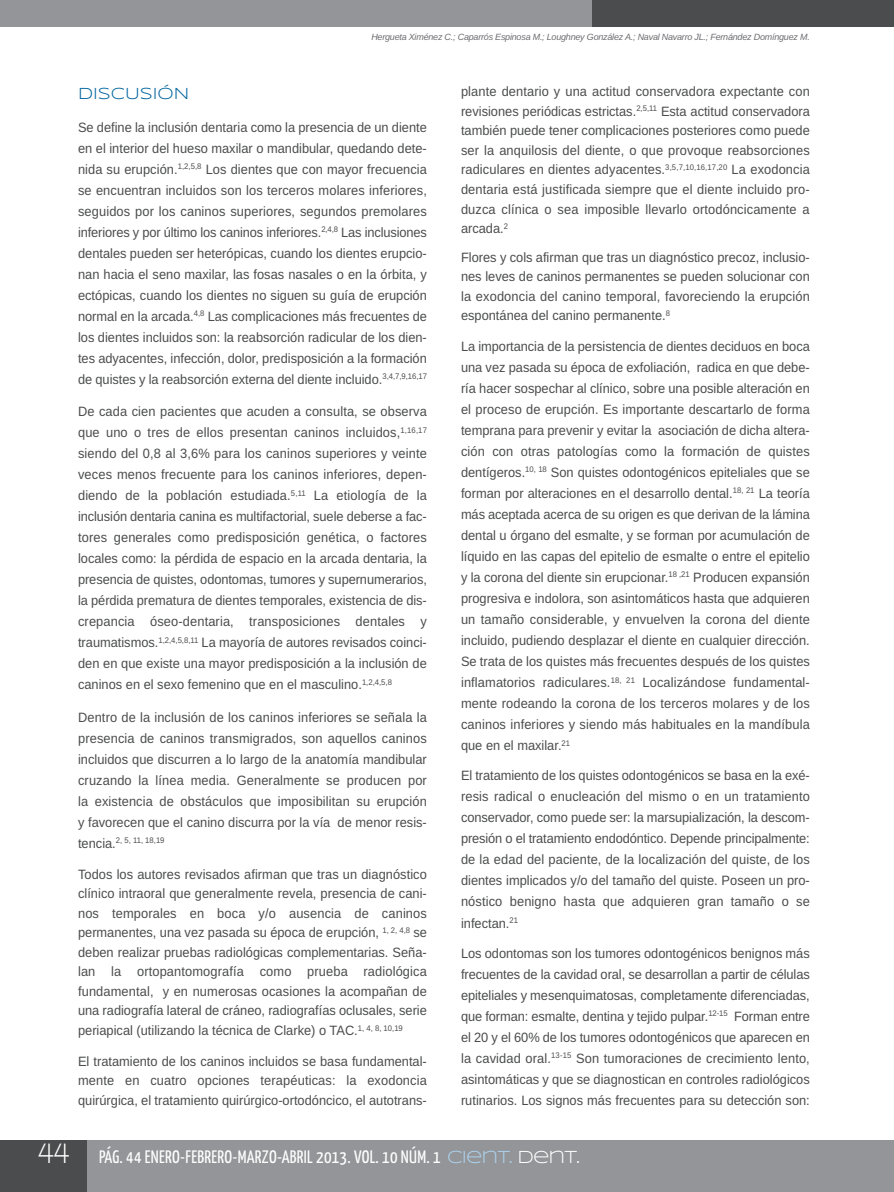
<style>
.page{position:relative;width:894px;height:1192px;background:#fff}
.page>*{position:absolute;margin:0;border:0;box-sizing:border-box;transform-origin:0 0}
.t1{font:18px "Yanone Kaffeesatz";letter-spacing:.015em;color:#fff}
.t2{font:16.5px "Syncopate";color:#00649e}
.t3{font:13.5px/21px "Arimo";color:#4b4c4d;text-align:justify;scale:.95 1}
.t4{font:italic 9px "Arimo";letter-spacing:-.025em;color:#6c6d70}
.t5{font:8.1px "Arimo";color:#4b4c4d;scale:.95 1}
.s1{font-size:13.5px}
.s2{font-family:"Walkway";font-weight:700;font-size:30px}
.s3{font-family:"Syncopate";color:#add2ed}
.s4{font-family:"Syncopate"}
</style>
<div class="page">
<div style="left:0;top:1139px;width:893px;height:52px;background:#939598"></div>
<div style="left:0;top:0;width:600px;height:27px;background:#939598"></div>
<div style="left:593px;top:0;width:300px;height:27px;background:#4b4c4d"></div>
<div style="left:0;top:1139px;width:87px;height:52px;background:#4b4c4d"></div>
<p class="t4" style="left:371px;top:33px;width:440px">Hergueta Ximénez C.; Caparrós Espinosa M.; Loughney González A.; Naval Navarro JL.; Fernández Domínguez M.</p>
<p class="t2" style="left:78px;top:84px;width:113px">DISCUSIÓN</p>
<p class="t3" style="left:78px;top:117px;width:369px">Se define la inclusión dentaria como la presencia de un diente en el interior del hueso maxilar o mandibular, quedando dete&shy;nida su erupción.<sup>1,2,5,8</sup> Los dientes que con mayor frecuencia se encuentran incluidos son los terceros molares inferiores, seguidos por los caninos superiores, segundos premolares inferiores y por último los caninos inferiores.<sup>2,4,8</sup> Las inclusiones dentales pueden ser heterópicas, cuando los dientes erupcio&shy;nan hacia el seno maxilar, las fosas nasales o en la órbita, y ectópicas, cuando los dientes no siguen su guía de erupción normal en la arcada.<sup>4,8</sup> Las complicaciones más frecuentes de los dientes incluidos son: la reabsorción radicular de los dien&shy;tes adyacentes, infección, dolor, predisposición a la formación de quistes y la reabsorción externa del diente incluido.<sup>3,4,7,9,16,17</sup></p>
<p class="t3" style="left:78px;top:402px;width:369px">De cada cien pacientes que acuden a consulta, se observa que uno o tres de ellos presentan caninos incluidos,<sup>1,16,17 </sup>siendo del 0,8 al 3,6% para los caninos superiores y veinte veces menos frecuente para los caninos inferiores, depen&shy;diendo de la población estudiada.<sup>5,11</sup> La etiología de la inclusión dentaria canina es multifactorial, suele deberse a fac&shy;tores generales como predisposición genética, o factores locales como: la pérdida de espacio en la arcada dentaria, la presencia de quistes, odontomas, tumores y supernumerarios, la pérdida prematura de dientes temporales, existencia de dis&shy;crepancia óseo-dentaria, transposiciones dentales y traumatismos.<sup>1,2,4,5,8,11</sup> La mayoría de autores revisados coinci&shy;den en que existe una mayor predisposición a la inclusión de caninos en el sexo femenino que en el masculino.<sup>1,2,4,5,8</sup></p>
<p class="t3" style="left:78px;top:707px;width:368px">Dentro de la inclusión de los caninos inferiores se señala la presencia de caninos transmigrados, son aquellos caninos incluidos que discurren a lo largo de la anatomía mandibular cruzando la línea media. Generalmente se producen por la existencia de obstáculos que imposibilitan su erupción y favorecen que el canino discurra por la vía de menor resis-</p>
<p class="t5" style="left:78px;top:837px;width:92px"><span class="s1">tencia.</span>2, 5, 11, 18,19</p>
<p class="t3" style="left:78px;top:865px;width:369px;line-height:19.5px">Todos los autores revisados afirman que tras un diagnóstico clínico intraoral que generalmente revela, presencia de cani&shy;nos temporales en boca y/o ausencia de caninos permanentes, una vez pasada su época de erupción, <sup>1,</sup> <sup>2,</sup> <sup>4,8</sup> se deben realizar pruebas radiológicas complementarias. Seña&shy;lan la ortopantomografía como prueba radiológica fundamental, y en numerosas ocasiones la acompañan de una radiografía lateral de cráneo, radiografías oclusales, serie periapical (utilizando la técnica de Clarke) o TAC.<sup>1,</sup> <sup>4,</sup> <sup>8,</sup> <sup>10,19</sup></p>
<p class="t3" style="left:78px;top:1052px;width:368px;line-height:19.5px">El tratamiento de los caninos incluidos se basa fundamental&shy;mente en cuatro opciones terapéuticas: la exodoncia quirúrgica, el tratamiento quirúrgico-ortodóncico, el autotrans-</p>
<p class="t3" style="left:461px;top:83px;width:368px;line-height:19.5px">plante dentario y una actitud conservadora expectante con revisiones periódicas estrictas.<sup>2,5,11</sup> Esta actitud conservadora también puede tener complicaciones posteriores como puede ser la anquilosis del diente, o que provoque reabsorciones radiculares en dientes adyacentes.<sup>3,5,7,10,16,17,20</sup> La exodoncia dentaria está justificada siempre que el diente incluido pro&shy;duzca clínica o sea imposible llevarlo ortodóncicamente a arcada.<sup>2</sup></p>
<p class="t3" style="left:461px;top:248px;width:368px;line-height:19.5px">Flores y cols afirman que tras un diagnóstico precoz, inclusio&shy;nes leves de caninos permanentes se pueden solucionar con la exodoncia del canino temporal, favoreciendo la erupción espontánea del canino permanente.<sup>8</sup></p>
<p class="t3" style="left:461px;top:337px;width:369px">La importancia de la persistencia de dientes deciduos en boca una vez pasada su época de exfoliación, radica en que debe&shy;ría hacer sospechar al clínico, sobre una posible alteración en el proceso de erupción. Es importante descartarlo de forma temprana para prevenir y evitar la asociación de dicha altera&shy;ción con otras patologías como la formación de quistes dentígeros.<sup>10,</sup> <sup>18</sup> Son quistes odontogénicos epiteliales que se forman por alteraciones en el desarrollo dental.<sup>18,</sup> <sup>21</sup> La teoría más aceptada acerca de su origen es que derivan de la lámina dental u órgano del esmalte, y se forman por acumulación de líquido en las capas del epitelio de esmalte o entre el epitelio y la corona del diente sin erupcionar.<sup>18</sup> <sup>,21</sup> Producen expansión progresiva e indolora, son asintomáticos hasta que adquieren un tamaño considerable, y envuelven la corona del diente incluido, pudiendo desplazar el diente en cualquier dirección.<br>Se trata de los quistes más frecuentes después de los quistes inflamatorios radiculares.<sup>18,</sup> <sup>21</sup> Localizándose fundamental&shy;mente rodeando la corona de los terceros molares y de los caninos inferiores y siendo más habituales en la mandíbula que en el maxilar.<sup>21</sup></p>
<p class="t3" style="left:461px;top:766px;width:368px">El tratamiento de los quistes odontogénicos se basa en la exé&shy;resis radical o enucleación del mismo o en un tratamiento conservador, como puede ser: la marsupialización, la descom&shy;presión o el tratamiento endodóntico. Depende principalmente: de la edad del paciente, de la localización del quiste, de los dientes implicados y/o del tamaño del quiste. Poseen un pro&shy;nóstico benigno hasta que adquieren gran tamaño o se infectan.<sup>21</sup></p>
<p class="t3" style="left:461px;top:943px;width:368px">Los odontomas son los tumores odontogénicos benignos más frecuentes de la cavidad oral, se desarrollan a partir de células epiteliales y mesenquimatosas, completamente diferenciadas, que forman: esmalte, dentina y tejido pulpar.<sup>12-15</sup> Forman entre el 20 y el 60% de los tumores odontogénicos que aparecen en la cavidad oral.<sup>13-15</sup> Son tumoraciones de crecimiento lento, asintomáticas y que se diagnostican en controles radiológicos rutinarios. Los signos más frecuentes para su detección son:</p>
<h1 class="t1" style="left:38px;top:1150px;width:543px"><span class="s2">44</span> PÁG. 44 ENERO-FEBRERO-MARZO-ABRIL 2013. VOL. 10 NÚM. 1 <span class="s3">CIENT.</span> <span class="s4">DENT.</span></h1>
</div>
